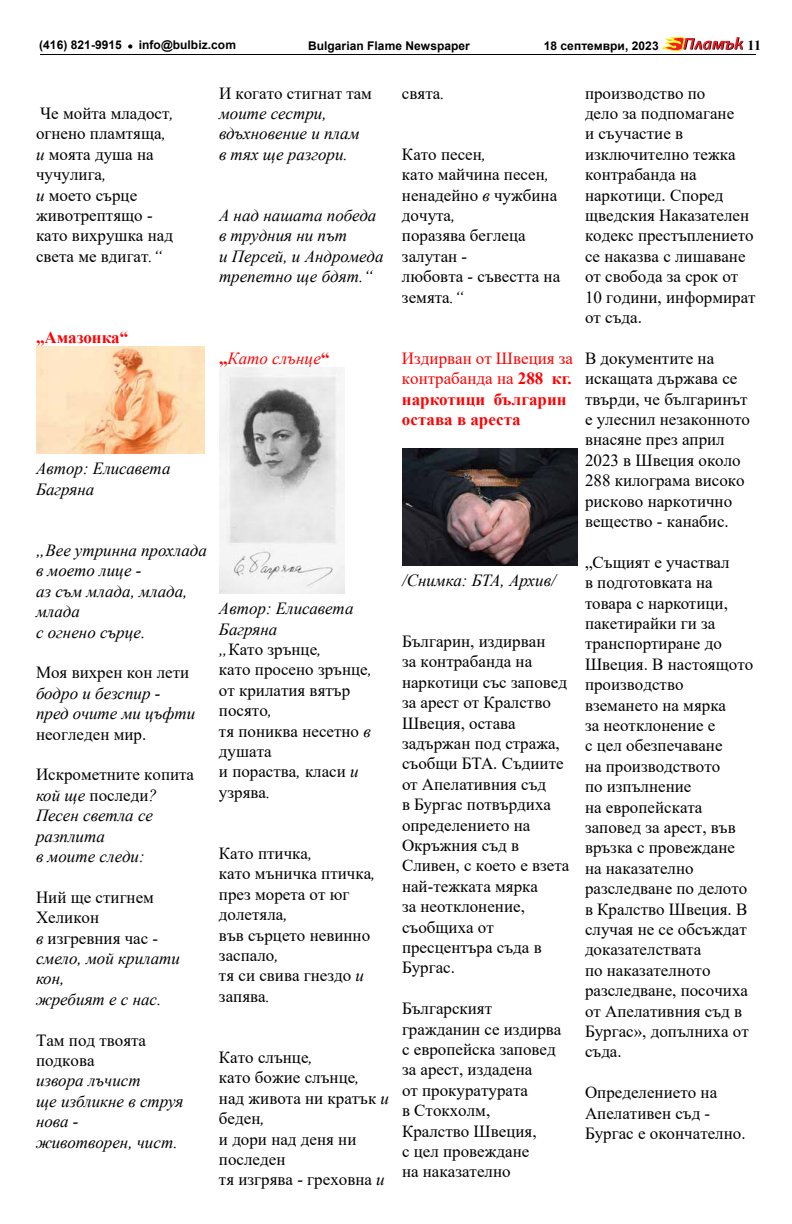
<style>
.page{position:relative;width:792px;height:1224px;background:#fff}
.page>*{position:absolute;margin:0;border:0;box-sizing:border-box;transform-origin:0 0}
.t1{font:17px/20.4px "Times New Roman";color:#000}
.t2{font:italic 17px/20.4px "Times New Roman";color:#000}
.t3{font:700 17px/20.4px "Times New Roman";color:#f00}
.t4{font:italic 17px "Times New Roman";color:#f00}
.t5{font:700 14px "Times New Roman";color:#000}
.t6{font:700 12px "Arial";letter-spacing:.005em;color:#000}
.s1{font-style:italic}
.s2{font-weight:700;font-style:normal}
.s3{font-style:normal}
.s4{font-weight:400}
</style>
<div class="page">
<hr style="left:40px;top:54px;width:716px;height:1px;background:#000">
<svg style="left:128px;top:44px;width:4px;height:5px"></svg>
<svg style="left:662px;top:36px;width:82px;height:16px"></svg>
<img style="left:36px;top:347px;width:169px;height:107px">
<img style="left:219px;top:367px;width:125px;height:227px">
<img style="left:402px;top:449px;width:175px;height:116px">
<p class="t6" style="left:39px;top:37px;width:84px">(416) 821-9915</p>
<p class="t6" style="left:139px;top:37px;width:99px">info@bulbiz.com</p>
<p class="t6" style="left:308px;top:38px;width:163px">Bulgarian Flame Newspaper</p>
<p class="t6" style="left:544px;top:37px;width:117px">18 септември, 2023</p>
<p class="t5" style="left:748px;top:36px;width:15px">11</p>
<p class="t1" style="left:36px;top:103px;width:139px">Че мойта младост<span class="s1">, </span>огнено пламтяща<span class="s1">, и</span> моята душа на чучулига<span class="s1">,<br>и</span> моето сърце животрептящо <span class="s1">- </span>като вихрушка над света ме вдигат<span class="s1">.“</span></p>
<p class="t3" style="left:36px;top:327px;width:94px">„Амазонка“</p>
<p class="t1" style="left:219px;top:82px;width:155px">И когато стигнат там</p>
<p class="t2" style="left:219px;top:103px;width:142px">моите сестри, вдъхновение и плам в тях ще разгори.</p>
<p class="t2" style="left:219px;top:205px;width:166px">А над нашата победа в трудния ни път<br>и Персей, и Андромеда трепетно ще бдят.“</p>
<p class="t4" style="left:219px;top:346px;width:112px"><span class="s2">„</span>Като слънце<span class="s2">“</span></p>
<p class="t2" style="left:36px;top:458px;width:136px">Автор: Елисавета<br>Багряна</p>
<p class="t2" style="left:36px;top:540px;width:173px">„Вее утринна прохлада в моето лице -<br>аз съм млада, млада, млада<br>с огнено сърце.</p>
<p class="t1" style="left:36px;top:662px;width:155px">Моя вихрен кон лети</p>
<p class="t2" style="left:36px;top:682px;width:161px">бодро и безспир - пред очите ми цъфти</p>
<p class="t1" style="left:36px;top:723px;width:112px">неогледен мир.</p>
<p class="t2" style="left:36px;top:764px;width:160px"><span class="s3">Искрометните копита </span>кой ще <span class="s3">последи</span>?<br>Песен светла се разплита<br>в моите следи:</p>
<p class="t2" style="left:36px;top:886px;width:146px"><span class="s3">Ний ще стигнем<br>Хеликон<br></span>в <span class="s3">изгревния час - </span>смело, мой крилати кон,<br>жребият е с нас.</p>
<p class="t1" style="left:36px;top:1029px;width:112px">Там под твоята подкова</p>
<p class="t2" style="left:36px;top:1070px;width:149px">извора лъчист<br>ще избликне в струя нова -<br>животворен, чист.</p>
<p class="t1" style="left:219px;top:598px;width:155px"><span class="s1">Автор: Елисавета<br>Багряна<br>„</span>Като зрънце<span class="s1">,<br></span>като просено зрънце<span class="s1">, </span>от крилатия вятър посято<span class="s1">,<br></span>тя пониква несетно <span class="s1">в </span>душата<br>и пораства<span class="s1">,</span> класи <span class="s1">и </span>узрява<span class="s1">.</span></p>
<p class="t1" style="left:219px;top:843px;width:158px">Като птичка<span class="s1">,<br></span>като мъничка птичка<span class="s1">, </span>през морета от юг долетяла<span class="s1">,<br></span>във сърцето невинно заспало<span class="s1">,<br></span>тя си свива гнездо <span class="s1">и </span>запява<span class="s1">.</span></p>
<p class="t1" style="left:219px;top:1047px;width:172px">Като слънце<span class="s1">,<br></span>като божие слънце<span class="s1">, </span>над живота ни кратък <span class="s1">и </span>беден<span class="s1">,<br></span>и дори над деня ни последен<br>тя изгрява <span class="s1">-</span> греховна <span class="s1">и</span></p>
<p class="t1" style="left:402px;top:82px;width:44px">свята<span class="s1">.</span></p>
<p class="t1" style="left:402px;top:143px;width:160px">Като песен<span class="s1">,<br></span>като майчина песен<span class="s1">, </span>ненадейно <span class="s1">в</span> чужбина дочута<span class="s1">,<br></span>поразява беглеца залутан <span class="s1">-<br></span>любовта <span class="s1">-</span> съвестта на земята<span class="s1">.“</span></p>
<p class="t3" style="left:402px;top:347px;width:173px"><span class="s4">Издирван от Швеция за контрабанда на</span> 288 кг. наркотици българин остава в ареста</p>
<p class="t2" style="left:402px;top:570px;width:155px">/Снимка: БТА, Архив/</p>
<p class="t1" style="left:402px;top:631px;width:169px">Българин, издирван<br>за контрабанда на наркотици със заповед за арест от Кралство<br>Швеция, остава задържан под стража, съобщи БТА. Съдиите от Апелативния съд<br>в Бургас потвърдиха определението на<br>Окръжния съд в<br>Сливен, с което е взета най-тежката мярка<br>за неотклонение, съобщиха от пресцентъра съда в<br>Бургас.</p>
<p class="t1" style="left:402px;top:998px;width:161px">Българският гражданин се издирва с европейска заповед за арест, издадена<br>от прокуратурата<br>в Стокхолм,<br>Кралство Швеция,<br>с цел провеждане<br>на наказателно</p>
<p class="t1" style="left:585px;top:82px;width:172px">производство по<br>дело за подпомагане<br>и съучастие в изключително тежка контрабанда на наркотици. Според щведския Наказателен кодекс престъплението се наказва с лишаване от свобода за срок от<br>10 години, информират от съда.</p>
<p class="t1" style="left:585px;top:347px;width:167px">В документите на искащата държава се твърди, че българинът е улеснил незаконното внасяне през април<br>2023 в Швеция около<br>288 килограма високо рисково наркотично вещество - канабис.</p>
<p class="t1" style="left:585px;top:551px;width:170px">„Същият е участвал<br>в подготовката на товара с наркотици, пакетирайки ги за транспортиране до<br>Швеция. В настоящото производство вземането на мярка<br>за неотклонение е<br>с цел обезпечаване<br>на производството<br>по изпълнение<br>на европейската заповед за арест, във връзка с провеждане на наказателно разследване по делото в Кралство Швеция. В случая не се обсъждат доказателствата<br>по наказателното разследване, посочиха от Апелативния съд в<br>Бургас», допълниха от съда.</p>
<p class="t1" style="left:585px;top:1082px;width:162px">Определението на<br>Апелативен съд -<br>Бургас е окончателно.</p>
</div>
